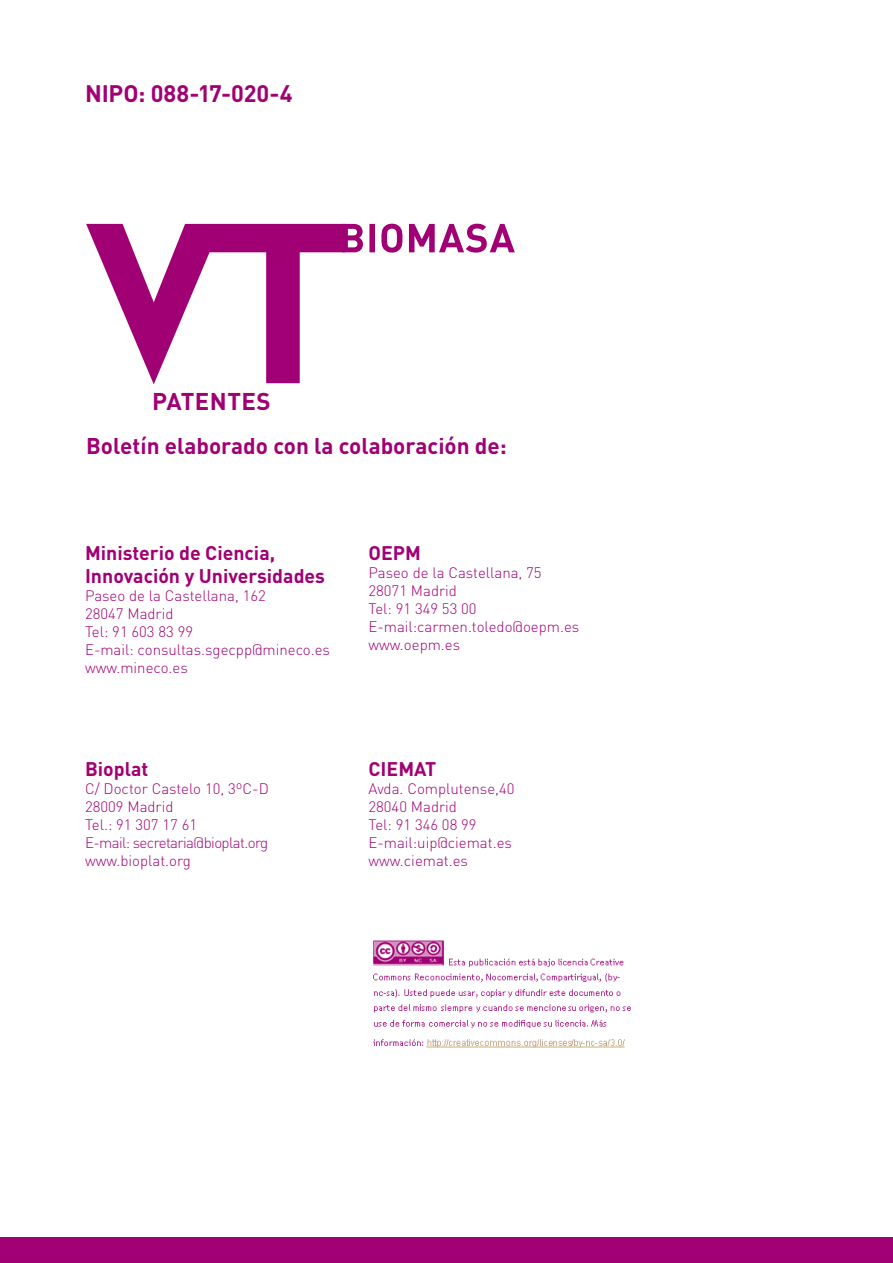
<style>
.page{position:relative;width:893px;height:1263px;background:#fff}
.page>*{position:absolute;margin:0;border:0;box-sizing:border-box;transform-origin:0 0}
.t1{font:700 24px "DIN Pro";letter-spacing:.02em;color:#a10075}
.t2{font:700 23.7px "DIN Pro";letter-spacing:-.005em;color:#a10075}
.t3{font:700 22.5px "DIN Pro";color:#a10075}
.t4{font:700 19.5px/23.4px "DIN Pro";color:#a10075}
.t5{font:300 15px/18px "DIN Pro";color:#a10075}
</style>
<div class="page">
<img style="left:373px;top:940px;width:258px;height:108px">
<div style="left:0;top:1237px;width:893px;height:26px;background:#a10075"></div>
<svg style="left:86px;top:224px;width:429px;height:160px"></svg>
<h2 class="t2" style="left:85px;top:74px;width:209px">NIPO: 088-17-020-4</h2>
<h1 class="t1" style="left:152px;top:381px;width:120px">PATENTES</h1>
<h3 class="t3" style="left:86px;top:427px;width:422px">Boletín elaborado con la colaboración de:</h3>
<h3 class="t4" style="left:85px;top:538px;width:242px">Ministerio de Ciencia,<br>Innovación y Universidades</h3>
<p class="t5" style="left:85px;top:585px;width:246px">Paseo de la Castellana, 162<br>28047 Madrid<br>Tel: 91 603 83 99<br>E-mail: consultas.sgecpp@mineco.es www.mineco.es</p>
<h3 class="t4" style="left:85px;top:755px;width:65px">Bioplat</h3>
<p class="t5" style="left:85px;top:778px;width:185px">C/ Doctor Castelo 10, 3ºC-D<br>28009 Madrid<br>Tel.: 91 307 17 61<br>E-mail: secretaria@bioplat.org www.bioplat.org</p>
<h3 class="t4" style="left:368px;top:538px;width:54px">OEPM</h3>
<p class="t5" style="left:368px;top:562px;width:212px">Paseo de la Castellana, 75<br>28071 Madrid<br>Tel: 91 349 53 00<br>E-mail:carmen.toledo@oepm.es www.oepm.es</p>
<h3 class="t4" style="left:368px;top:755px;width:69px">CIEMAT</h3>
<p class="t5" style="left:368px;top:778px;width:147px">Avda. Complutense,40<br>28040 Madrid<br>Tel: 91 346 08 99<br>E-mail:uip@ciemat.es www.ciemat.es</p>
</div>
